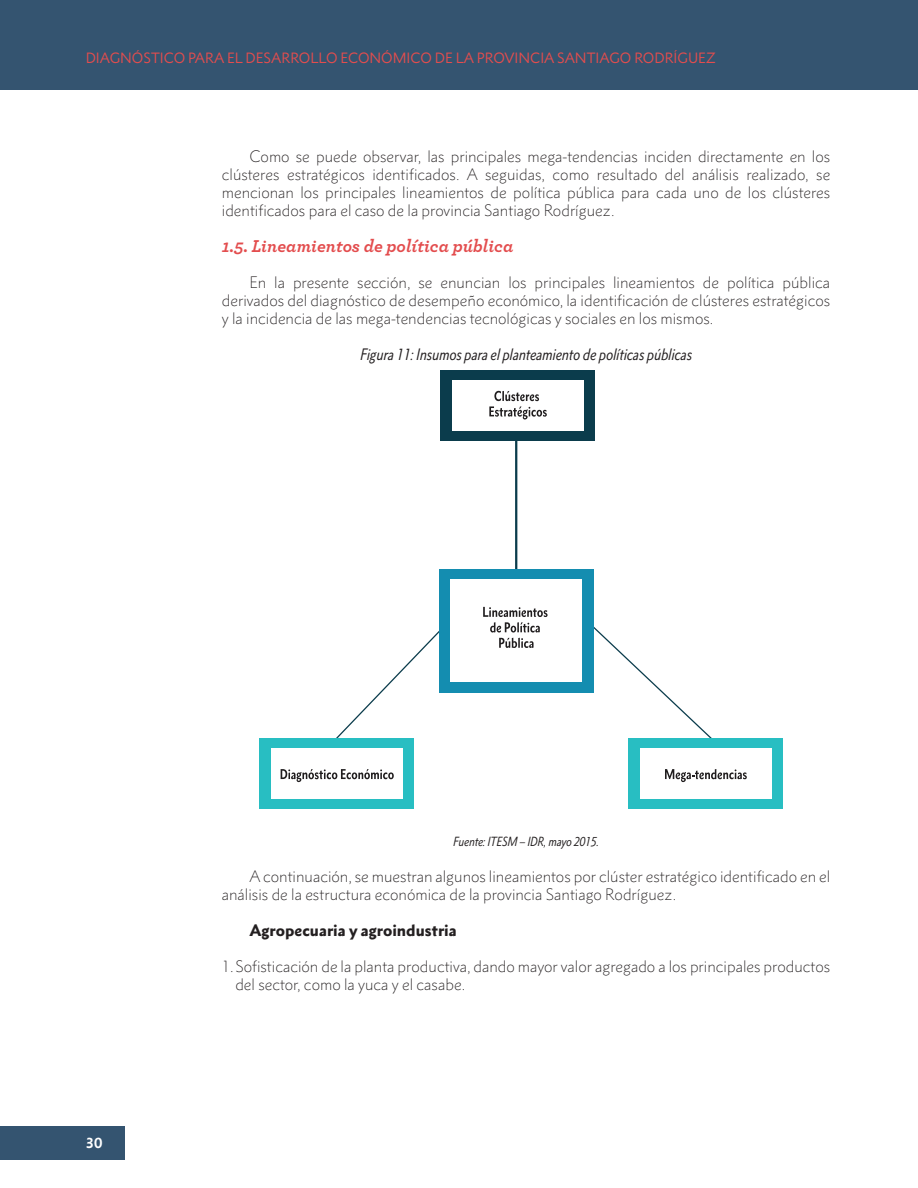
<style>
.page{position:relative;width:918px;height:1188px;background:#fff}
.page>*{position:absolute;margin:0;border:0;box-sizing:border-box;transform-origin:0 0}
.t1{font:italic 700 18px "Archer";color:#e34d4e}
.t2{font:300 15px/18px "Metro Nova Pro";color:#231f20;text-align:justify}
.t3{font:italic condensed 15px "Metro Nova Pro";color:#231f20}
.t4{font:900 15px "Metro Nova Pro";color:#231f20}
.t5{font:13.5px "Metro Nova Pro";color:#e34d4e}
.t6{font:700 13.5px "Metro Nova Pro";color:#fff}
.t7{font:italic condensed 12px "Metro Nova Pro";color:#231f20}
</style>
<div class="page">
<div style="left:0;top:0;width:918px;height:89px;background:#345470"></div>
<div style="left:0;top:1126px;width:125px;height:34px;background:#345470"></div>
<svg style="left:336px;top:627px;width:376px;height:111px"></svg>
<hr style="left:515px;top:437px;width:2px;height:146px;background:#0b3c4c">
<div style="left:440px;top:370px;width:155px;height:71px;background:#0b3c4c"></div>
<div style="left:452px;top:381px;width:132px;height:50px;background:#fff"></div>
<svg style="left:489px;top:391px;width:58px;height:28px"></svg>
<div style="left:628px;top:738px;width:155px;height:70px;background:#28bec2"></div>
<div style="left:640px;top:748px;width:131px;height:50px;background:#fff"></div>
<div style="left:439px;top:569px;width:155px;height:124px;background:#148db0"></div>
<div style="left:450px;top:580px;width:132px;height:102px;background:#fff"></div>
<div style="left:260px;top:738px;width:154px;height:70px;background:#28bec2"></div>
<div style="left:271px;top:748px;width:132px;height:50px;background:#fff"></div>
<svg style="left:281px;top:769px;width:113px;height:13px"></svg>
<svg style="left:665px;top:769px;width:82px;height:13px"></svg>
<svg style="left:483px;top:607px;width:65px;height:41px"></svg>
<p class="t5" style="left:86px;top:49px;width:632px">DIAGNÓSTICO PARA EL DESARROLLO ECONÓMICO DE LA PROVINCIA SANTIAGO RODRÍGUEZ</p>
<p class="t2" style="left:222px;top:147px;width:610px;text-indent:28px">Como se puede observar, las principales mega-tendencias inciden directamente en los clústeres estratégicos identificados. A seguidas, como resultado del análisis realizado, se mencionan los principales lineamientos de política pública para cada uno de los clústeres identificados para el caso de la provincia Santiago Rodríguez.</p>
<p class="t1" style="left:222px;top:232px;width:293px">1.5. Lineamientos de política pública</p>
<p class="t2" style="left:222px;top:273px;width:610px;text-indent:28px">En la presente sección, se enuncian los principales lineamientos de política pública derivados del diagnóstico de desempeño económico, la identificación de clústeres estratégicos y la incidencia de las mega-tendencias tecnológicas y sociales en los mismos.</p>
<p class="t3" style="left:360px;top:345px;width:333px">Figura 11: Insumos para el planteamiento de políticas públicas</p>
<p class="t6" style="left:86px;top:1134px;width:18px">30</p>
<p class="t7" style="left:453px;top:834px;width:147px">Fuente: ITESM – IDR, mayo 2015.</p>
<p class="t2" style="left:222px;top:867px;width:610px;text-indent:28px">A continuación, se muestran algunos lineamientos por clúster estratégico identificado en el análisis de la estructura económica de la provincia Santiago Rodríguez.</p>
<p class="t4" style="left:249px;top:921px;width:209px">Agropecuaria y agroindustria</p>
<p class="t2" style="left:235px;top:957px;width:596px;text-indent:-14px">1.Sofisticación de la planta productiva, dando mayor valor agregado a los principales productos del sector, como la yuca y el casabe.</p>
</div>
